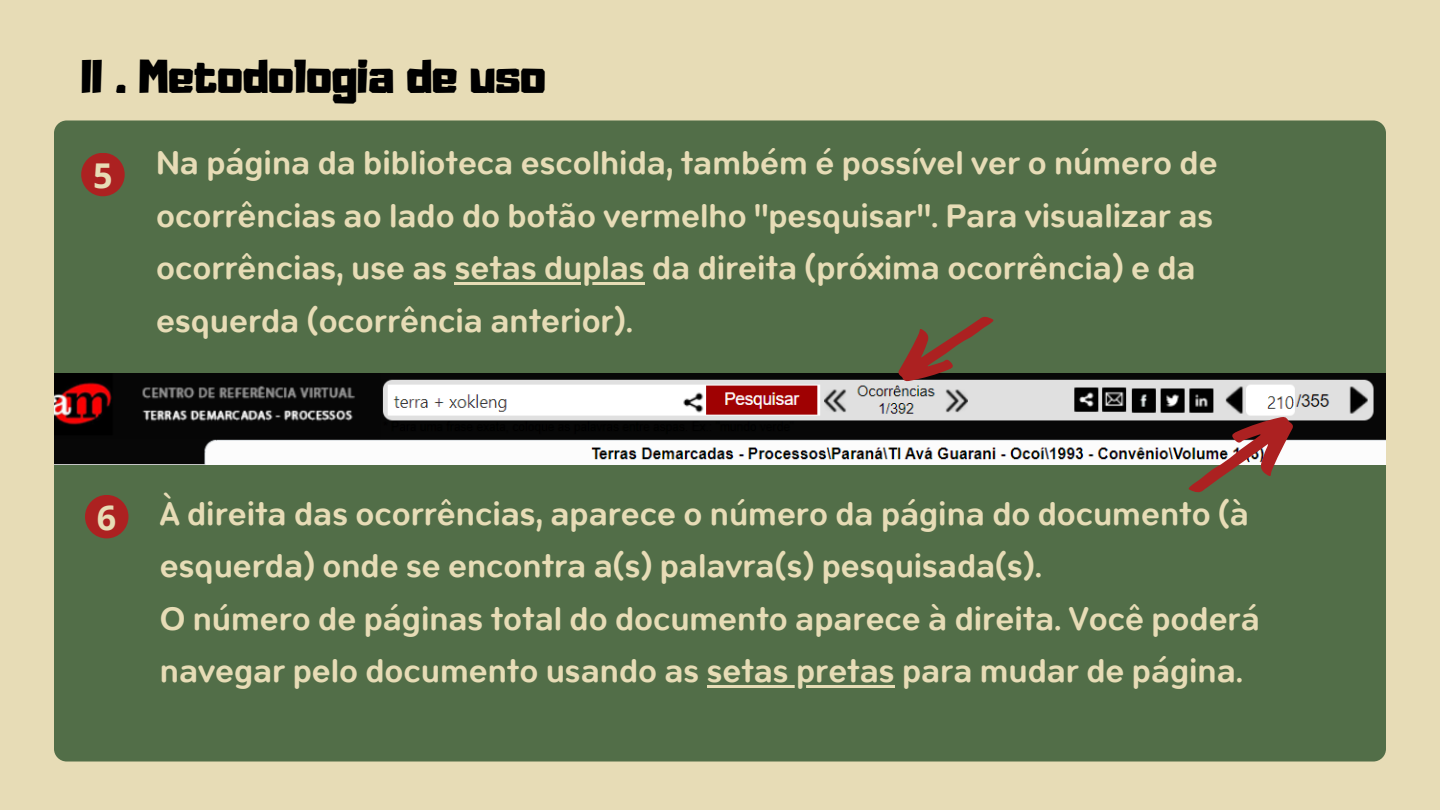
<style>
.page{position:relative;width:1440px;height:810px;background:#e7dcb6}
.page>*{position:absolute;margin:0;border:0;box-sizing:border-box;transform-origin:0 0}
.t1{font:41.8px "Adumu";color:#000}
.t2{font:600 35.5px/52.5px "Opun";color:#e7dcb6}
.t3{font:700 34.2px "Open Sans";color:#e7dcb6}
</style>
<div class="page">
<div style="left:54px;top:120px;width:1332px;height:642px;background:#526e48;border-radius:13px"></div>
<div style="left:81px;top:153px;width:44px;height:43px;background:#ac2121;border-radius:50%"></div>
<div style="left:85px;top:495px;width:43px;height:43px;background:#ac2121;border-radius:50%"></div>
<hr style="left:455px;top:282px;width:190px;height:3px;background:#e7dcb6">
<img style="left:54px;top:374px;width:1332px;height:91px">
<svg style="left:884px;top:316px;width:121px;height:77px"></svg>
<svg style="left:1175px;top:404px;width:135px;height:89px"></svg>
<hr style="left:707px;top:685px;width:188px;height:3px;background:#e7dcb6">
<p class="t1" style="left:81px;top:60px;width:466px">II . Metodologia de uso</p>
<p class="t3" style="left:93px;top:151px;width:21px">5</p>
<p class="t2" style="left:156px;top:136px;width:1063px">Na página da biblioteca escolhida, também é possível ver o número de ocorrências ao lado do botão vermelho "pesquisar". Para visualizar as ocorrências, use as setas duplas da direita (próxima ocorrência) e da</p>
<p class="t2" style="left:156px;top:293px;width:478px">esquerda (ocorrência anterior).</p>
<p class="t3" style="left:97px;top:493px;width:21px">6</p>
<p class="t2" style="left:160px;top:486px;width:1091px">À direita das ocorrências, aparece o número da página do documento (à esquerda) onde se encontra a(s) palavra(s) pesquisada(s).</p>
<p class="t2" style="left:160px;top:591px;width:1101px">O número de páginas total do documento aparece à direita. Você poderá navegar pelo documento usando as setas pretas para mudar de página.</p>
</div>
